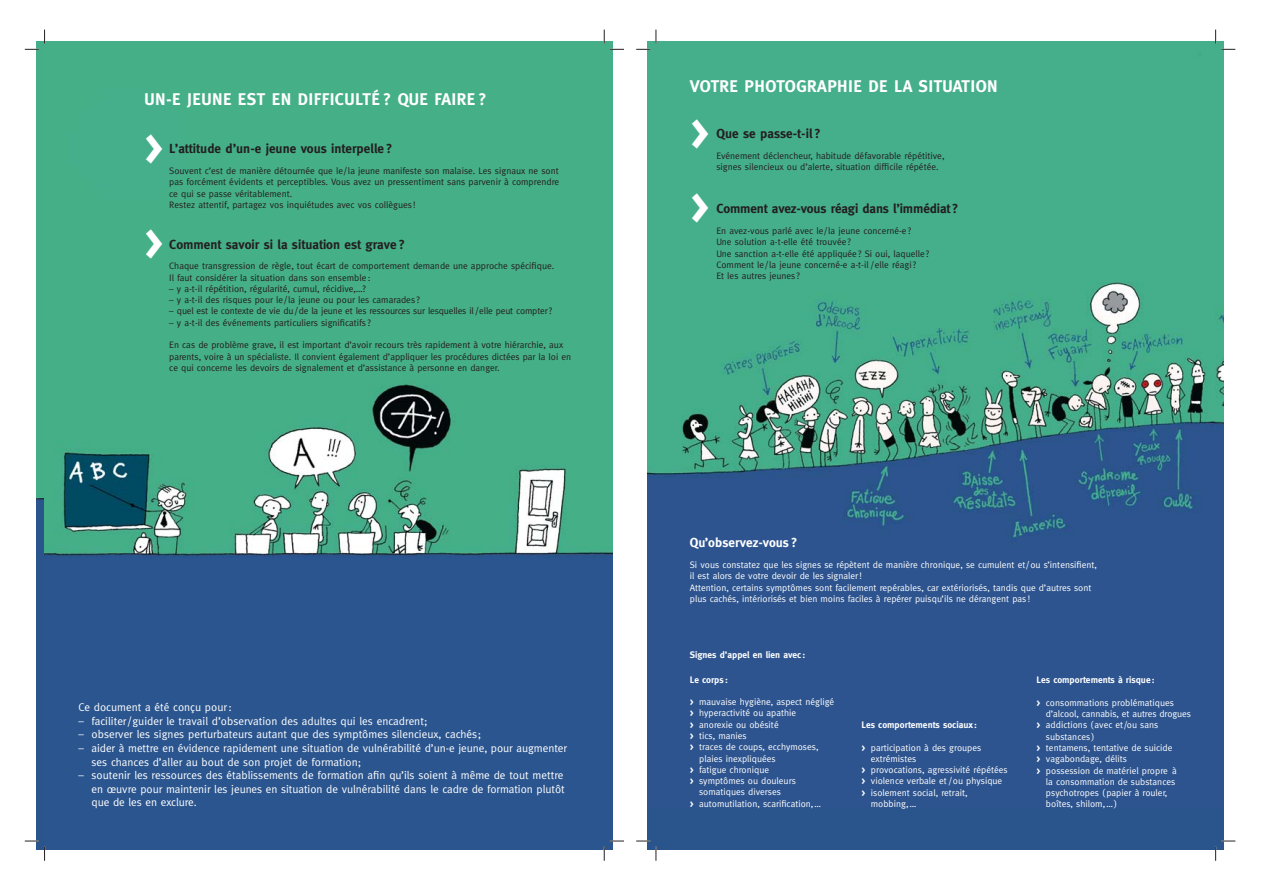
<style>
.page{position:relative;width:1263px;height:893px;background:#fff}
.page>*{position:absolute;margin:0;border:0;box-sizing:border-box;transform-origin:0 0}
.t1{font:700 46.95px/94.3px "Meta";color:#fff}
.t2{font:700 16.95px "Meta";letter-spacing:.025em;color:#fff}
.t3{font:700 13.2px "Meta";color:#231f20}
.t4{font:700 13.2px "Meta";color:#fff}
.t5{font:11.25px/13.5px "Meta";color:#fff}
.t6{font:9.45px/11.2px "Meta";color:#231f20}
.t7{font:9.45px/11.2px "Meta";color:#fff}
.t8{font:700 9.45px "Meta";color:#fff}
.s1{font-weight:700}
</style>
<div class="page">
<img style="left:37px;top:50px;width:8px;height:790px">
<img style="left:45px;top:41px;width:567px;height:808px">
<svg style="left:25px;top:30px;width:20px;height:20px"></svg>
<svg style="left:25px;top:840px;width:20px;height:21px"></svg>
<svg style="left:604px;top:30px;width:20px;height:20px"></svg>
<svg style="left:604px;top:840px;width:20px;height:21px"></svg>
<div style="left:648px;top:808px;width:576px;height:41px;background:#2a548c"></div>
<img style="left:648px;top:41px;width:576px;height:767px">
<svg style="left:636px;top:30px;width:21px;height:20px"></svg>
<svg style="left:636px;top:840px;width:21px;height:21px"></svg>
<svg style="left:1215px;top:30px;width:20px;height:20px"></svg>
<svg style="left:1215px;top:840px;width:20px;height:21px"></svg>
<h2 class="t2" style="left:145px;top:89px;width:344px">UN-E JEUNE EST EN DIFFICULTÉ ? QUE FAIRE ?</h2>
<h1 class="t1" style="left:144px;top:100px;width:22px">&gt; &gt;</h1>
<h3 class="t3" style="left:169px;top:141px;width:225px">L’attitude d’un-e jeune vous interpelle ?</h3>
<p class="t6" style="left:169px;top:165px;width:392px">Souvent c’est de manière détournée que le / la jeune manifeste son malaise. Les signaux ne sont pas forcément évidents et perceptibles. Vous avez un pressentiment sans parvenir à comprendre ce qui se passe véritablement.<br>Restez attentif, partagez vos inquiétudes avec vos collègues !</p>
<h3 class="t3" style="left:169px;top:236px;width:237px">Comment savoir si la situation est grave ?</h3>
<p class="t6" style="left:169px;top:260px;width:386px">Chaque transgression de règle, tout écart de comportement demande une approche spécifique.<br>Il faut considérer la situation dans son ensemble :</p>
<p class="t6" style="left:169px;top:283px;width:198px">– y a-t-il répétition, régularité, cumul, récidive,…?</p>
<p class="t6" style="left:169px;top:294px;width:252px">– y a-t-il des risques pour le / la jeune ou pour les camarades ?</p>
<p class="t6" style="left:169px;top:305px;width:384px">– quel est le contexte de vie du / de la jeune et les ressources sur lesquelles il / elle peut compter ?</p>
<p class="t6" style="left:169px;top:317px;width:203px">– y a-t-il des événements particuliers significatifs ?</p>
<p class="t6" style="left:169px;top:339px;width:403px">En cas de problème grave, il est important d’avoir recours très rapidement à votre hiérarchie, aux parents, voire à un spécialiste. Il convient également d’appliquer les procédures dictées par la loi en ce qui concerne les devoirs de signalement et d’assistance à personne en danger.</p>
<p class="t5" style="left:78px;top:700px;width:155px">Ce document a été conçu pour :</p>
<p class="t5" style="left:78px;top:714px;width:351px">– faciliter / guider le travail d’observation des adultes qui les encadrent;</p>
<p class="t5" style="left:78px;top:728px;width:404px">– observer les signes perturbateurs autant que des symptômes silencieux, cachés ;</p>
<p class="t5" style="left:92px;top:741px;width:477px;text-indent:-13px">– aider à mettre en évidence rapidement une situation de vulnérabilité d’un-e jeune, pour augmenter ses chances d’aller au bout de son projet de formation;</p>
<p class="t5" style="left:92px;top:768px;width:475px;text-align:justify;text-indent:-13px">– soutenir les ressources des établissements de formation afin qu’ils soient à même de tout mettre en œuvre pour maintenir les jeunes en situation de vulnérabilité dans le cadre de formation plutôt que de les en exclure.</p>
<h2 class="t2" style="left:690px;top:77px;width:310px">VOTRE PHOTOGRAPHIE DE LA SITUATION</h2>
<h1 class="t1" style="left:690px;top:95px;width:22px;line-height:74.2px">&gt; &gt;</h1>
<h3 class="t3" style="left:716px;top:126px;width:106px">Que se passe-t-il ?</h3>
<p class="t6" style="left:716px;top:150px;width:230px">Evénement déclencheur, habitude défavorable répétitive, signes silencieux ou d’alerte, situation difficile répétée.</p>
<h3 class="t3" style="left:716px;top:201px;width:244px">Comment avez-vous réagi dans l’immédiat ?</h3>
<p class="t6" style="left:716px;top:225px;width:214px">En avez-vous parlé avec le / la jeune concerné-e ?<br>Une solution a-t-elle été trouvée ?<br>Une sanction a-t-elle été appliquée ? Si oui, laquelle ?<br>Comment le / la jeune concerné-e a-t-il / elle réagi ?<br>Et les autres jeunes ?</p>
<h3 class="t4" style="left:690px;top:535px;width:109px">Qu’observez-vous ?</h3>
<p class="t7" style="left:690px;top:559px;width:409px">Si vous constatez que les signes se répètent de manière chronique, se cumulent et / ou s’intensifient, il est alors de votre devoir de les signaler !<br>Attention, certains symptômes sont facilement repérables, car extériorisés, tandis que d’autres sont plus cachés, intériorisés et bien moins faciles à repérer puisqu’ils ne dérangent pas !</p>
<p class="t8" style="left:690px;top:649px;width:117px">Signes d’appel en lien avec :</p>
<p class="t8" style="left:690px;top:674px;width:40px">Le corps :</p>
<p class="t7" style="left:690px;top:696px;width:146px"><span class="s1">&gt;</span> mauvaise hygiène, aspect négligé</p>
<p class="t7" style="left:690px;top:707px;width:108px"><span class="s1">&gt;</span> hyperactivité ou apathie</p>
<p class="t7" style="left:690px;top:719px;width:90px"><span class="s1">&gt;</span> anorexie ou obésité</p>
<p class="t7" style="left:690px;top:730px;width:58px"><span class="s1">&gt;</span> tics, manies</p>
<p class="t7" style="left:690px;top:741px;width:130px"><span class="s1">&gt;</span> traces de coups, ecchymoses,</p>
<p class="t7" style="left:699px;top:752px;width:78px">plaies inexpliquées</p>
<p class="t7" style="left:690px;top:764px;width:81px"><span class="s1">&gt;</span> fatigue chronique</p>
<p class="t7" style="left:690px;top:775px;width:108px"><span class="s1">&gt;</span> symptômes ou douleurs</p>
<p class="t7" style="left:699px;top:786px;width:83px">somatiques diverses</p>
<p class="t7" style="left:690px;top:798px;width:133px"><span class="s1">&gt;</span> automutilation, scarification,…</p>
<p class="t8" style="left:862px;top:719px;width:117px">Les comportements sociaux :</p>
<p class="t7" style="left:862px;top:741px;width:121px"><span class="s1">&gt;</span> participation à des groupes</p>
<p class="t7" style="left:871px;top:753px;width:47px">extrémistes</p>
<p class="t7" style="left:862px;top:764px;width:148px"><span class="s1">&gt;</span> provocations, agressivité répétées</p>
<p class="t7" style="left:862px;top:775px;width:142px"><span class="s1">&gt;</span> violence verbale et /ou physique</p>
<p class="t7" style="left:862px;top:787px;width:108px"><span class="s1">&gt;</span> isolement social, retrait,</p>
<p class="t7" style="left:871px;top:798px;width:47px">mobbing,…</p>
<p class="t8" style="left:1037px;top:674px;width:120px">Les comportements à risque :</p>
<p class="t7" style="left:1037px;top:697px;width:139px"><span class="s1">&gt;</span> consommations problématiques</p>
<p class="t7" style="left:1046px;top:708px;width:147px">d’alcool, cannabis, et autres drogues</p>
<p class="t7" style="left:1037px;top:719px;width:123px"><span class="s1">&gt;</span> addictions ( avec et /ou sans</p>
<p class="t7" style="left:1046px;top:731px;width:50px">substances )</p>
<p class="t7" style="left:1037px;top:742px;width:137px"><span class="s1">&gt;</span> tentamens, tentative de suicide</p>
<p class="t7" style="left:1037px;top:753px;width:92px"><span class="s1">&gt;</span> vagabondage, délits</p>
<p class="t7" style="left:1037px;top:764px;width:142px"><span class="s1">&gt;</span> possession de matériel propre à</p>
<p class="t7" style="left:1046px;top:776px;width:131px">la consommation de substances</p>
<p class="t7" style="left:1046px;top:787px;width:123px">psychotropes ( papier à rouler,</p>
<p class="t7" style="left:1046px;top:798px;width:73px">boîtes, shilom,… )</p>
</div>
